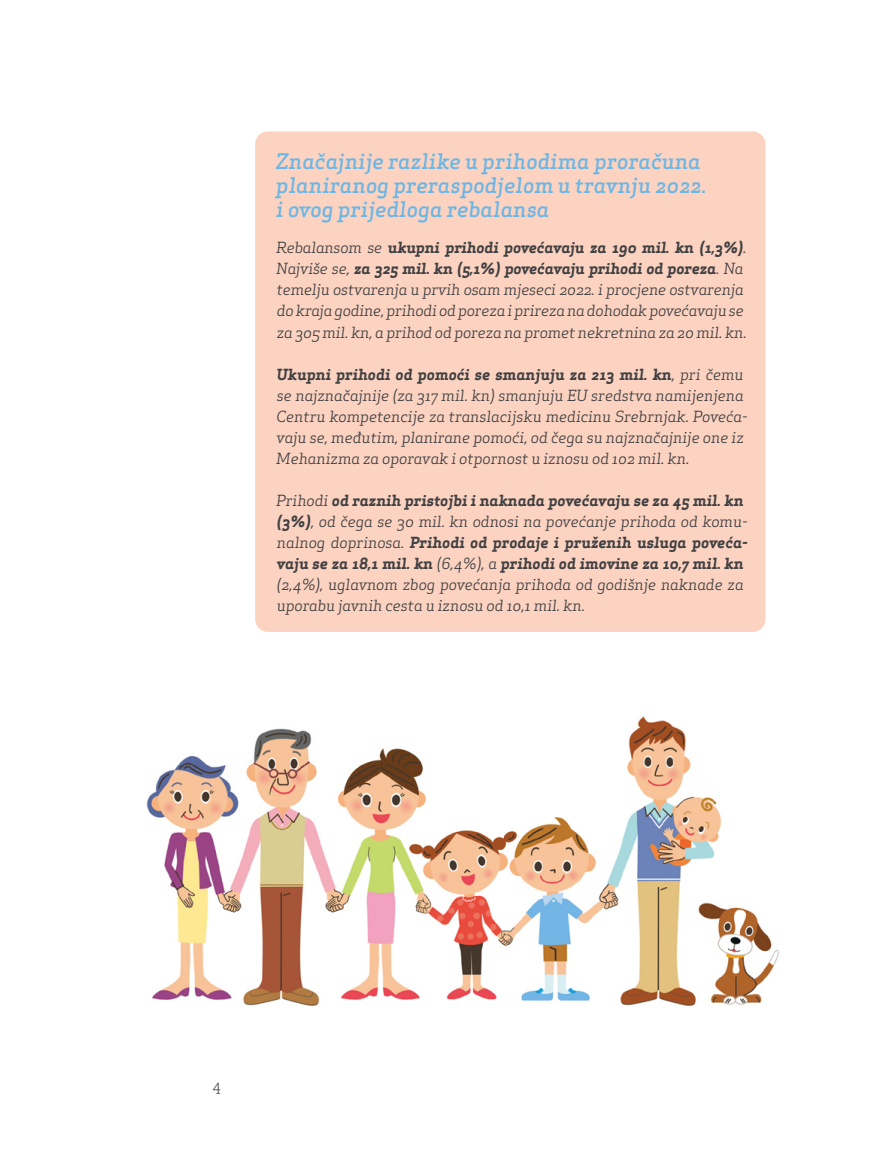
<style>
.page{position:relative;width:893px;height:1170px;background:#fff}
.page>*{position:absolute;margin:0;border:0;box-sizing:border-box;transform-origin:0 0}
.t1{font:italic 500 21px/24px "Apex Serif";color:#6bb6e5}
.t2{font:italic 15px/21px "Apex Serif";color:#414042}
.t3{font:15px "Apex Serif";color:#58595b}
.s1{font-weight:700}
</style>
<div class="page">
<div style="left:255px;top:131px;width:510px;height:501px;background:#fcd3c1;border-radius:13px"></div>
<img style="left:146px;top:716px;width:633px;height:290px">
<h1 class="t1" style="left:275px;top:149px;width:432px">Značajnije razlike u prihodima proračuna planiranog preraspodjelom u travnju 2022. i ovog prijedloga rebalansa</h1>
<p class="t2" style="left:276px;top:237px;width:472px">Rebalansom se <span class="s1">ukupni prihodi povećavaju za 190 mil. kn (1,3%)</span>.<br>Najviše se, <span class="s1">za 325 mil. kn (5,1%) povećavaju prihodi od poreza</span>. Na temelju ostvarenja u prvih osam mjeseci 2022. i procjene ostvarenja do kraja godine, prihodi od poreza i prireza na dohodak povećavaju se za 305 mil. kn, a prihod od poreza na promet nekretnina za 20 mil. kn.</p>
<p class="t2" style="left:276px;top:363px;width:473px"><span class="s1">Ukupni prihodi od pomoći se smanjuju za 213 mil. kn</span>, pri čemu se najznačajnije (za 317 mil. kn) smanjuju EU sredstva namijenjena Centru kompetencije za translacijsku medicinu Srebrnjak. Poveća&shy;vaju se, međutim, planirane pomoći, od čega su najznačajnije one iz Mehanizma za oporavak i otpornost u iznosu od 102 mil. kn.</p>
<p class="t2" style="left:276px;top:489px;width:473px">Prihodi <span class="s1">od raznih pristojbi i naknada povećavaju se za 45 mil. kn (3%)</span>, od čega se 30 mil. kn odnosi na povećanje prihoda od komu&shy;nalnog doprinosa. <span class="s1">Prihodi od prodaje i pruženih usluga poveća&shy;vaju se za 18,1 mil. kn</span> (6,4%), a <span class="s1">prihodi od imovine za 10,7 mil. kn </span>(2,4%), uglavnom zbog povećanja prihoda od godišnje naknade za uporabu javnih cesta u iznosu od 10,1 mil. kn.</p>
<p class="t3" style="left:212px;top:1078px;width:10px">4</p>
</div>
